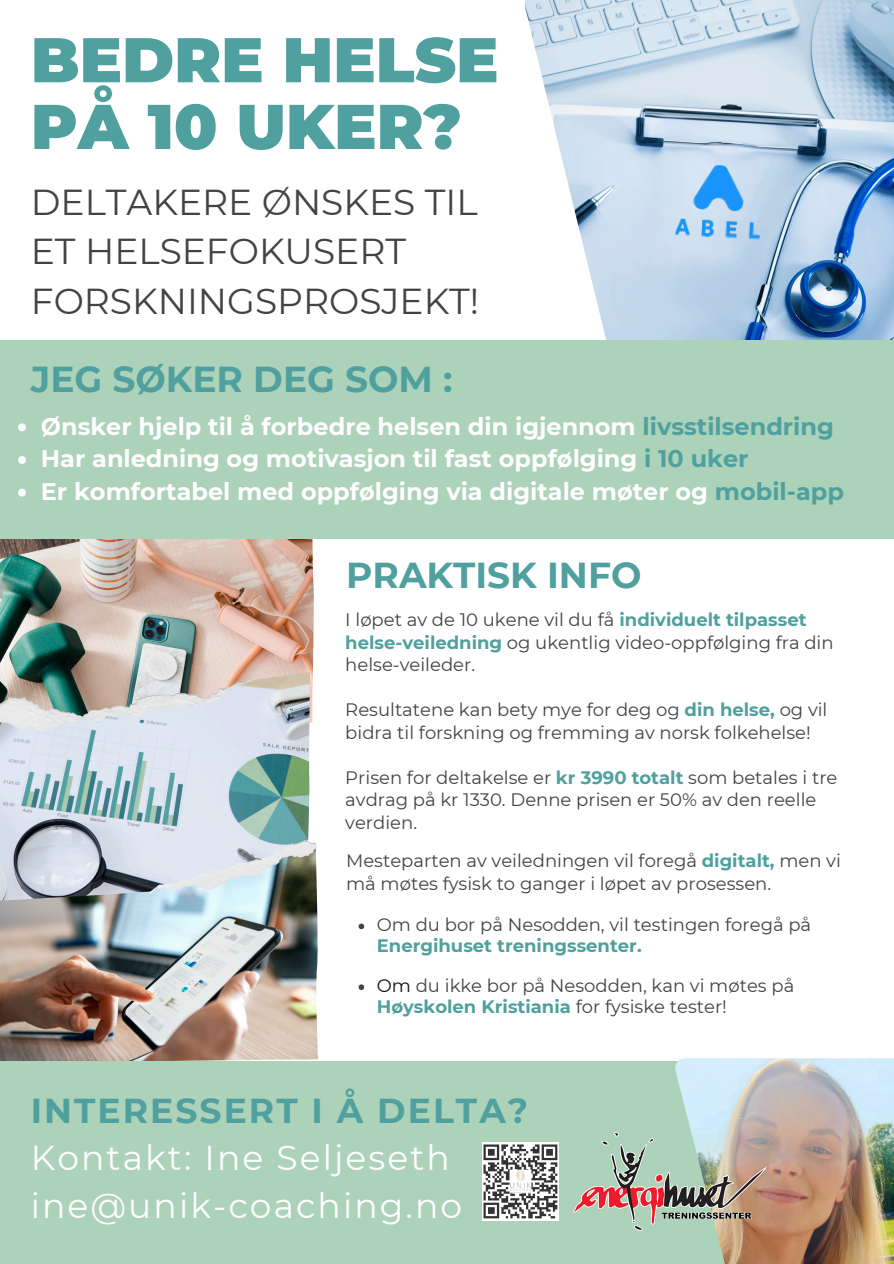
<style>
.page{position:relative;width:894px;height:1264px;background:#fff}
.page>*{position:absolute;margin:0;border:0;box-sizing:border-box;transform-origin:0 0}
.t1{font:900 63px/66.6px "Montserrat";color:#4fa09e}
.t2{font:36px/49.5px "Montserrat";color:#444343}
.t3{font:700 36px "Montserrat";color:#4fa09e}
.t4{font:34.5px/47.2px "Montserrat";letter-spacing:.06em;color:#fff}
.t5{font:700 24px "Montserrat";color:#fff}
.t6{font:18px/22.5px "Montserrat";color:#444343}
.s1{color:#4fa09e}
.s2{font-weight:700;color:#4fa09e}
.s3{color:#101010}
</style>
<div class="page">
<img style="left:0;top:539px;width:314px;height:139px">
<img style="left:0;top:672px;width:310px;height:6px">
<img style="left:0;top:847px;width:318px;height:213px">
<img style="left:0;top:678px;width:316px;height:215px">
<img style="left:524px;top:0;width:369px;height:340px">
<div style="left:0;top:340px;width:893px;height:199px;background:#acd2b9"></div>
<div style="left:0;top:1060px;width:775px;height:203px;background:#acd2b9"></div>
<img style="left:482px;top:1142px;width:76px;height:78px">
<img style="left:675px;top:1058px;width:218px;height:205px">
<img style="left:675px;top:163px;width:88px;height:76px">
<svg style="left:18px;top:423px;width:8px;height:8px"></svg>
<svg style="left:18px;top:456px;width:8px;height:8px"></svg>
<svg style="left:18px;top:488px;width:8px;height:8px"></svg>
<svg style="left:358px;top:923px;width:6px;height:6px"></svg>
<svg style="left:358px;top:984px;width:6px;height:6px"></svg>
<img style="left:573px;top:1132px;width:192px;height:98px">
<p class="t1" style="left:31px;top:26px;width:469px">BEDRE HELSE<br>PÅ 10 UKER?</p>
<h3 class="t2" style="left:31px;top:177px;width:450px">DELTAKERE ØNSKES TIL<br>ET HELSEFOKUSERT<br>FORSKNINGSPROSJEKT!</h3>
<p class="t3" style="left:31px;top:357px;width:423px">JEG SØKER DEG SOM :</p>
<h2 class="t5" style="left:41px;top:411px;width:794px">Ønsker hjelp til å forbedre helsen din igjennom <span class="s1">livsstilsendring</span></h2>
<p class="t5" style="left:41px;top:444px;width:709px">Har anledning og motivasjon til fast oppfølging <span class="s1">i 10 uker</span></p>
<p class="t5" style="left:41px;top:476px;width:804px">Er komfortabel med oppfølging via digitale møter og <span class="s1">mobil-app</span></p>
<p class="t3" style="left:346px;top:553px;width:297px">PRAKTISK INFO</p>
<p class="t6" style="left:345px;top:608px;width:489px">I løpet av de 10 ukene vil du få <span class="s2">individuelt tilpasset helse-veiledning</span> og ukentlig video-oppfølging fra din helse-veileder.</p>
<p class="t6" style="left:345px;top:698px;width:483px">Resultatene kan bety mye for deg og <span class="s2">din helse,</span> og vil bidra til forskning og fremming av norsk folkehelse!</p>
<p class="t6" style="left:345px;top:766px;width:493px">Prisen for deltakelse er <span class="s2">kr 3990 totalt</span> som betales i tre avdrag på kr 1330. Denne prisen er 50% av den reelle verdien.</p>
<p class="t6" style="left:346px;top:849px;width:496px">Mesteparten av veiledningen vil foregå <span class="s2">digitalt,</span> men vi må møtes fysisk to ganger i løpet av prosessen.</p>
<p class="t6" style="left:376px;top:914px;width:436px;line-height:20.2px">Om du bor på Nesodden, vil testingen foregå på<br><span class="s2">Energihuset treningssenter.</span></p>
<h4 class="t6" style="left:376px;top:975px;width:419px;line-height:20.2px"><span class="s3">Om</span> du ikke bor på Nesodden, kan vi møtes på<br><span class="s2">Høyskolen Kristiania</span> for fysiske tester!</h4>
<p class="t4" style="left:31px;top:1086px;width:498px"><span class="s2">INTERESSERT I Å DELTA?<br></span>Kontakt: Ine Seljeseth ine@unik-coaching.no</p>
</div>
